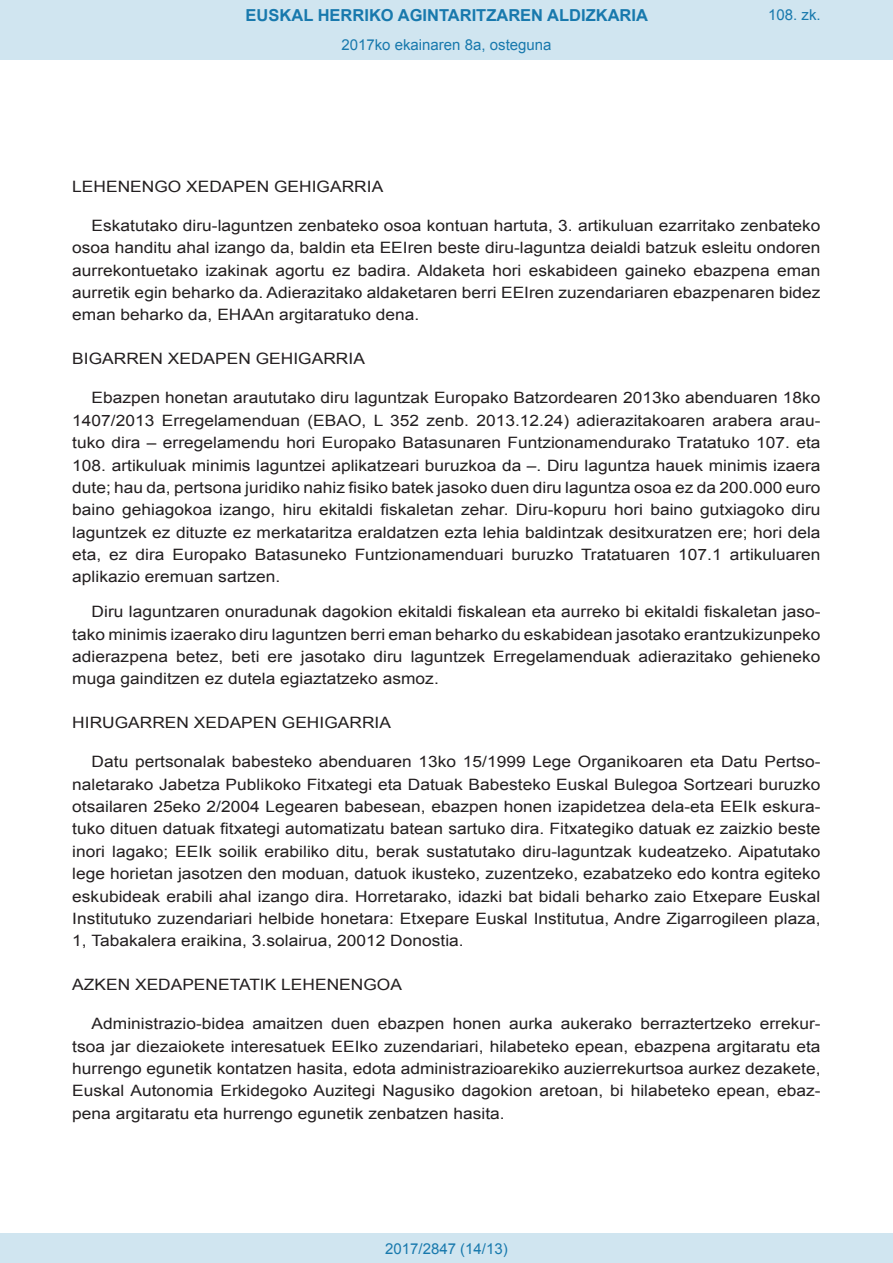
<style>
.page{position:relative;width:893px;height:1263px;background:#fff}
.page>*{position:absolute;margin:0;border:0;box-sizing:border-box;transform-origin:0 0}
.t1{font:700 16.5px "Arial";color:#1879ad}
.BOPVDetalle{font:15.6px/22.4px "Arial";color:#231f20;text-align:justify;scale:1.11 1}
.BOPVDisposicion{font:15.6px "Arial";color:#231f20;scale:1.11 1}
.Paginacion_Centro{font:15px "Arial";color:#1879ad}
</style>
<div class="page">
<div style="left:0;top:0;width:893px;height:60px;background:#d0e5f0"></div>
<div style="left:0;top:1233px;width:893px;height:30px;background:#d0e5f0"></div>
<p class="t1" style="left:246px;top:4px;width:404px">EUSKAL HERRIKO AGINTARITZAREN ALDIZKARIA</p>
<p class="Paginacion_Centro" style="left:341px;top:35px;width:212px">2017ko ekainaren 8a, osteguna</p>
<p class="Paginacion_Centro" style="left:768px;top:5px;width:54px">108. zk.</p>
<p class="BOPVDisposicion" style="left:72px;top:176px;width:282px">LEHENENGO XEDAPEN GEHIGARRIA</p>
<p class="BOPVDetalle" style="left:72px;top:215px;width:676px;text-indent:19px">Eskatutako diru-laguntzen zenbateko osoa kontuan hartuta, 3. artikuluan ezarritako zenbateko osoa handitu ahal izango da, baldin eta EEIren beste diru-laguntza deialdi batzuk esleitu ondoren aurrekontuetako izakinak agortu ez badira. Aldaketa hori eskabideen gaineko ebazpena eman aurretik egin beharko da. Adierazitako aldaketaren berri EEIren zuzendariaren ebazpenaren bidez eman beharko da, EHAAn argitaratuko dena.</p>
<p class="BOPVDisposicion" style="left:72px;top:348px;width:265px">BIGARREN XEDAPEN GEHIGARRIA</p>
<p class="BOPVDetalle" style="left:72px;top:387px;width:676px;text-indent:19px">Ebazpen honetan araututako diru laguntzak Europako Batzordearen 2013ko abenduaren 18ko 1407/2013 Erregelamenduan (EBAO, L 352 zenb. 2013.12.24) adierazitakoaren arabera arau&shy;tuko dira – erregelamendu hori Europako Batasunaren Funtzionamendurako Tratatuko 107. eta 108. artikuluak minimis laguntzei aplikatzeari buruzkoa da –. Diru laguntza hauek minimis izaera dute; hau da, pertsona juridiko nahiz fisiko batek jasoko duen diru laguntza osoa ez da 200.000 euro baino gehiagokoa izango, hiru ekitaldi fiskaletan zehar. Diru-kopuru hori baino gutxiagoko diru laguntzek ez dituzte ez merkataritza eraldatzen ezta lehia baldintzak desitxuratzen ere; hori dela eta, ez dira Europako Batasuneko Funtzionamenduari buruzko Tratatuaren 107.1 artikuluaren aplikazio eremuan sartzen.</p>
<p class="BOPVDetalle" style="left:72px;top:601px;width:676px;text-indent:19px">Diru laguntzaren onuradunak dagokion ekitaldi fiskalean eta aurreko bi ekitaldi fiskaletan jaso&shy;tako minimis izaerako diru laguntzen berri eman beharko du eskabidean jasotako erantzukizunpeko adierazpena betez, beti ere jasotako diru laguntzek Erregelamenduak adierazitako gehieneko muga gainditzen ez dutela egiaztatzeko asmoz.</p>
<p class="BOPVDisposicion" style="left:72px;top:712px;width:289px">HIRUGARREN XEDAPEN GEHIGARRIA</p>
<p class="BOPVDetalle" style="left:72px;top:751px;width:676px;text-indent:19px">Datu pertsonalak babesteko abenduaren 13ko 15/1999 Lege Organikoaren eta Datu Pertso&shy;naletarako Jabetza Publikoko Fitxategi eta Datuak Babesteko Euskal Bulegoa Sortzeari buruzko otsailaren 25eko 2/2004 Legearen babesean, ebazpen honen izapidetzea dela-eta EEIk eskura&shy;tuko dituen datuak fitxategi automatizatu batean sartuko dira. Fitxategiko datuak ez zaizkio beste inori lagako; EEIk soilik erabiliko ditu, berak sustatutako diru-laguntzak kudeatzeko. Aipatutako lege horietan jasotzen den moduan, datuok ikusteko, zuzentzeko, ezabatzeko edo kontra egiteko eskubideak erabili ahal izango dira. Horretarako, idazki bat bidali beharko zaio Etxepare Euskal Institutuko zuzendariari helbide honetara: Etxepare Euskal Institutua, Andre Zigarrogileen plaza, 1, Tabakalera eraikina, 3.solairua, 20012 Donostia.</p>
<p class="BOPVDisposicion" style="left:72px;top:974px;width:298px">AZKEN XEDAPENETATIK LEHENENGOA</p>
<p class="BOPVDetalle" style="left:72px;top:1013px;width:676px;text-indent:19px">Administrazio-bidea amaitzen duen ebazpen honen aurka aukerako berraztertzeko errekur&shy;tsoa jar diezaiokete interesatuek EEIko zuzendariari, hilabeteko epean, ebazpena argitaratu eta hurrengo egunetik kontatzen hasita, edota administrazioarekiko auzierrekurtsoa aurkez dezakete, Euskal Autonomia Erkidegoko Auzitegi Nagusiko dagokion aretoan, bi hilabeteko epean, ebaz&shy;pena argitaratu eta hurrengo egunetik zenbatzen hasita.</p>
<p class="Paginacion_Centro" style="left:385px;top:1238px;width:124px">2017/2847 (14/13)</p>
</div>
